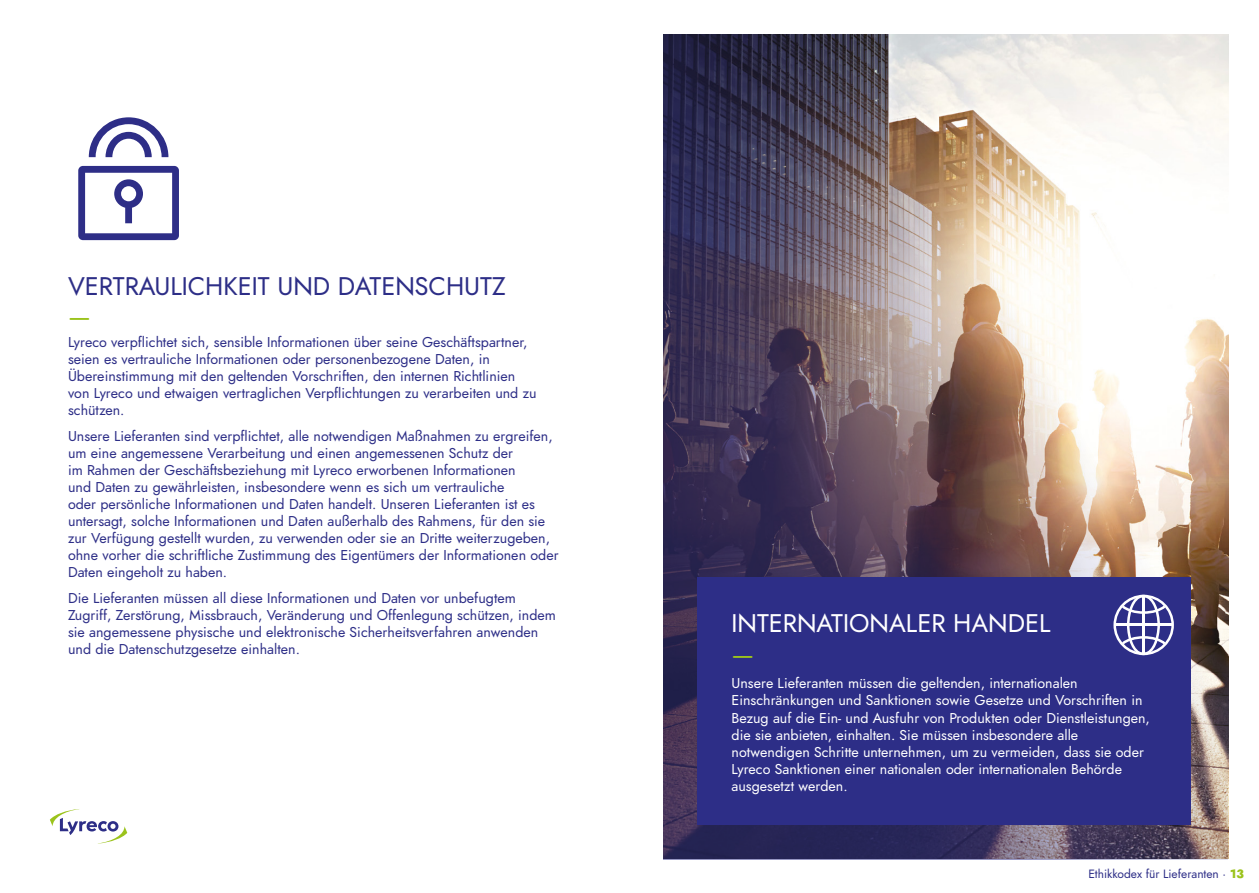
<style>
.page{position:relative;width:1259px;height:893px;background:#fff}
.page>*{position:absolute;margin:0;border:0;box-sizing:border-box;transform-origin:0 0}
._2_title{font:25.5px/30.6px "Lyreco Renner V2";color:#2d2e87}
._2_title-2{font:25.5px/30.6px "Lyreco Renner V2";color:#fff}
.Paragraphe{font:14.25px/17.1px "Lyreco Renner V2";color:#2d2e87}
.Paragraphe-2{font:14.25px/17.1px "Lyreco Renner V2";color:#fff}
.t1{font:12px "Lyreco Renner V2";color:#2d2e87}
.s1{color:#9bc31c}
.s2{font-weight:900;color:#9bc31c}
</style>
<div class="page">
<img style="left:663px;top:34px;width:565px;height:826px">
<div style="left:697px;top:578px;width:494px;height:247px;background:#2d2e87"></div>
<svg style="left:89px;top:117px;width:79px;height:40px"></svg>
<svg style="left:78px;top:166px;width:101px;height:74px"></svg>
<svg style="left:1113px;top:595px;width:61px;height:60px"></svg>
<hr style="left:1115px;top:624px;width:57px;height:2px;background:#fff">
<hr style="left:1142px;top:596px;width:2px;height:58px;background:#fff">
<svg style="left:50px;top:809px;width:77px;height:35px"></svg>
<p class="_2_title" style="left:68px;top:271px;width:439px">VERTRAULICHKEIT UND DATENSCHUTZ <span class="s1">—</span></p>
<p class="Paragraphe" style="left:68px;top:333px;width:470px">Lyreco verpflichtet sich, sensible Informationen über seine Geschäftspartner, seien es vertrauliche Informationen oder personenbezogene Daten, in Übereinstimmung mit den geltenden Vorschriften, den internen Richtlinien von Lyreco und etwaigen vertraglichen Verpflichtungen zu verarbeiten und zu schützen.</p>
<p class="Paragraphe" style="left:68px;top:427px;width:492px">Unsere Lieferanten sind verpflichtet, alle notwendigen Maßnahmen zu ergreifen, um eine angemessene Verarbeitung und einen angemessenen Schutz der<br>im Rahmen der Geschäftsbeziehung mit Lyreco erworbenen Informationen<br>und Daten zu gewährleisten, insbesondere wenn es sich um vertrauliche<br>oder persönliche Informationen und Daten handelt. Unseren Lieferanten ist es untersagt, solche Informationen und Daten außerhalb des Rahmens, für den sie zur Verfügung gestellt wurden, zu verwenden oder sie an Dritte weiterzugeben, ohne vorher die schriftliche Zustimmung des Eigentümers der Informationen oder Daten eingeholt zu haben.</p>
<p class="Paragraphe" style="left:68px;top:589px;width:489px">Die Lieferanten müssen all diese Informationen und Daten vor unbefugtem Zugriff, Zerstörung, Missbrauch, Veränderung und Offenlegung schützen, indem sie angemessene physische und elektronische Sicherheitsverfahren anwenden und die Datenschutzgesetze einhalten.</p>
<p class="_2_title-2" style="left:731px;top:608px;width:320px">INTERNATIONALER HANDEL <span class="s1">—</span></p>
<p class="Paragraphe-2" style="left:731px;top:675px;width:420px">Unsere Lieferanten müssen die geltenden, internationalen Einschränkungen und Sanktionen sowie Gesetze und Vorschriften in Bezug auf die Ein- und Ausfuhr von Produkten oder Dienstleistungen, die sie anbieten, einhalten. Sie müssen insbesondere alle notwendigen Schritte unternehmen, um zu vermeiden, dass sie oder Lyreco Sanktionen einer nationalen oder internationalen Behörde ausgesetzt werden.</p>
<p class="t1" style="left:1088px;top:866px;width:157px">Ethikkodex für Lieferanten • <span class="s2">13</span></p>
</div>
